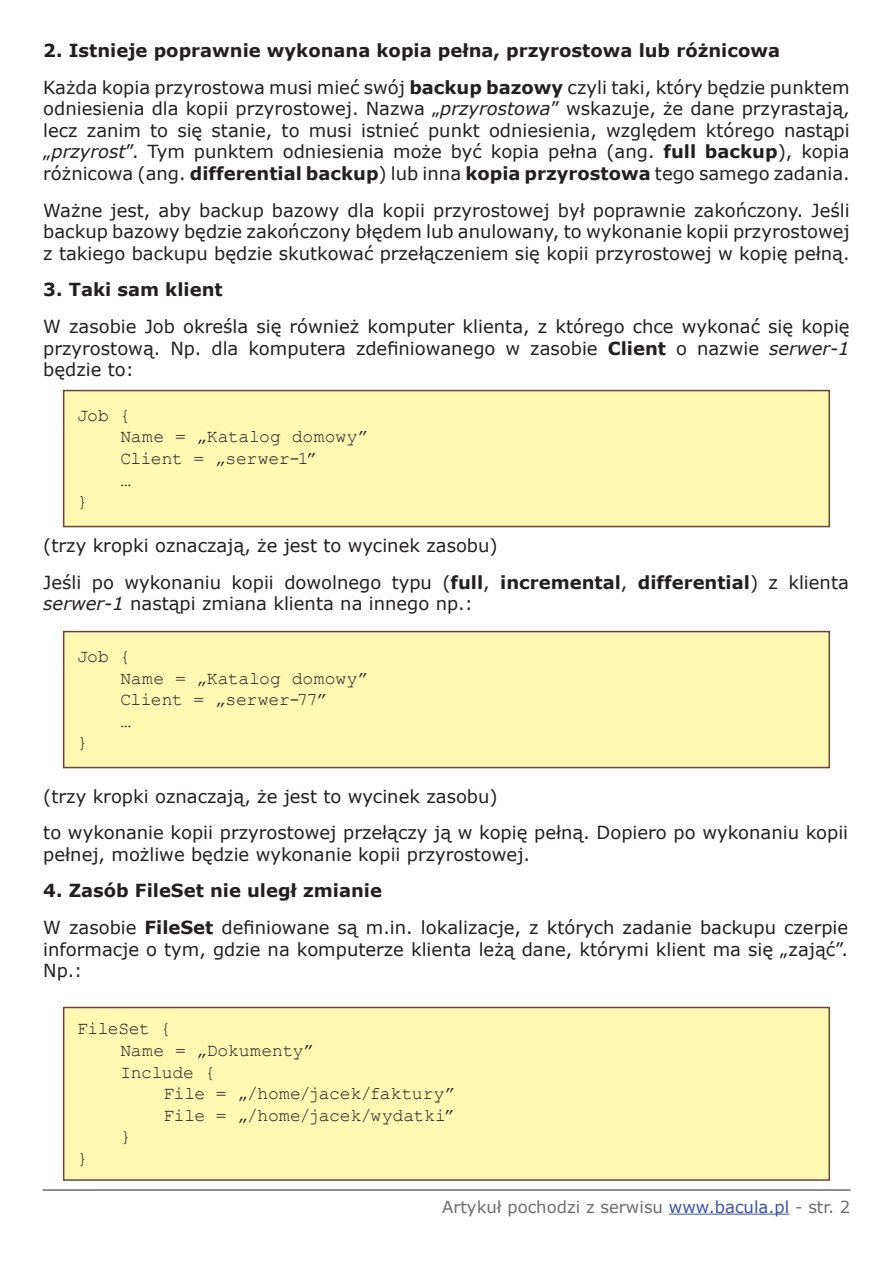
<style>
.page{position:relative;width:893px;height:1263px;background:#fff}
.page>*{position:absolute;margin:0;border:0;box-sizing:border-box;transform-origin:0 0}
.tekst{font:18px/21.6px "Verdana";color:#231f20;text-align:justify}
.w_ramce{font:18px "Courier New";letter-spacing:-.015em;color:#231f20}
.tekst-2{font:700 18px "Verdana";color:#231f20}
.w_ramce-2{font:18px "Courier New";letter-spacing:.005em;color:#231f20}
.t1{font:16.5px "Verdana";color:#6c6d70}
.s1{font-weight:700}
.s2{font-style:italic}
.s3{color:#3a53a3}
</style>
<div class="page">
<hr style="left:43px;top:1190px;width:807px;height:1px;background:#231f20">
<hr style="left:669px;top:1213px;width:120px;height:1px;background:#3a53a3">
<div style="left:64px;top:391px;width:765px;height:135px;background:#fff8b2"></div>
<div style="left:63px;top:390px;width:767px;height:137px;border:2px solid #684639"></div>
<div style="left:64px;top:632px;width:765px;height:135px;background:#fff8b2"></div>
<div style="left:63px;top:631px;width:767px;height:137px;border:2px solid #684639"></div>
<div style="left:64px;top:1007px;width:765px;height:173px;background:#fff8b2"></div>
<div style="left:63px;top:1007px;width:767px;height:174px;border:2px solid #684639"></div>
<p class="tekst-2" style="left:43px;top:39px;width:738px">2. Istnieje poprawnie wykonana kopia pełna, przyrostowa lub różnicowa</p>
<p class="tekst" style="left:43px;top:76px;width:808px">Każda kopia przyrostowa musi mieć swój <span class="s1">backup bazowy</span> czyli taki, który będzie punktem odniesienia dla kopii przyrostowej. Nazwa „<span class="s2">przyrostowa</span>” wskazuje, że dane przyrastają, lecz zanim to się stanie, to musi istnieć punkt odniesienia, względem którego nastąpi „<span class="s2">przyrost</span>”. Tym punktem odniesienia może być kopia pełna (ang. <span class="s1">full backup</span>), kopia różnicowa (ang. <span class="s1">differential backup</span>) lub inna <span class="s1">kopia przyrostowa</span> tego samego zadania.</p>
<p class="tekst" style="left:43px;top:199px;width:808px">Ważne jest, aby backup bazowy dla kopii przyrostowej był poprawnie zakończony. Jeśli backup bazowy będzie zakończony błędem lub anulowany, to wykonanie kopii przyrostowej z takiego backupu będzie skutkować przełączeniem się kopii przyrostowej w kopię pełną.</p>
<p class="tekst-2" style="left:43px;top:278px;width:181px">3. Taki sam klient</p>
<p class="tekst" style="left:43px;top:315px;width:808px">W zasobie Job określa się również komputer klienta, z którego chce wykonać się kopię przyrostową. Np. dla komputera zdefiniowanego w zasobie <span class="s1">Client</span> o nazwie <span class="s2">serwer-1 </span>będzie to:</p>
<p class="w_ramce" style="left:77px;top:404px;width:55px">Job {</p>
<p class="w_ramce-2" style="left:120px;top:426px;width:249px">Name = „Katalog domowy”</p>
<p class="w_ramce" style="left:120px;top:447px;width:198px">Client = „serwer-1”</p>
<p class="w_ramce" style="left:120px;top:469px;width:12px">…</p>
<p class="w_ramce" style="left:77px;top:490px;width:12px">}</p>
<p class="tekst" style="left:43px;top:534px;width:456px">(trzy kropki oznaczają, że jest to wycinek zasobu)</p>
<p class="tekst" style="left:43px;top:571px;width:807px">Jeśli po wykonaniu kopii dowolnego typu (<span class="s1">full</span>, <span class="s1">incremental</span>, <span class="s1">differential</span>) z klienta <span class="s2">serwer-1</span> nastąpi zmiana klienta na innego np.:</p>
<p class="w_ramce" style="left:77px;top:645px;width:55px">Job {</p>
<p class="w_ramce-2" style="left:120px;top:667px;width:249px">Name = „Katalog domowy”</p>
<p class="w_ramce" style="left:120px;top:688px;width:208px">Client = „serwer-77”</p>
<p class="w_ramce" style="left:120px;top:710px;width:12px">…</p>
<p class="w_ramce" style="left:77px;top:731px;width:12px">}</p>
<p class="tekst" style="left:43px;top:785px;width:456px">(trzy kropki oznaczają, że jest to wycinek zasobu)</p>
<p class="tekst" style="left:43px;top:821px;width:806px">to wykonanie kopii przyrostowej przełączy ją w kopię pełną. Dopiero po wykonaniu kopii pełnej, możliwe będzie wykonanie kopii przyrostowej.</p>
<p class="tekst-2" style="left:43px;top:879px;width:340px">4. Zasób FileSet nie uległ zmianie</p>
<p class="tekst" style="left:43px;top:916px;width:806px">W zasobie <span class="s1">FileSet</span> definiowane są m.in. lokalizacje, z których zadanie backupu czerpie informacje o tym, gdzie na komputerze klienta leżą dane, którymi klient ma się „zająć”.<br>Np.:</p>
<p class="w_ramce" style="left:77px;top:1018px;width:96px">FileSet {</p>
<p class="w_ramce-2" style="left:120px;top:1039px;width:195px">Name = „Dokumenty”</p>
<p class="w_ramce" style="left:120px;top:1061px;width:97px">Include {</p>
<p class="w_ramce" style="left:164px;top:1082px;width:293px">File = „/home/jacek/faktury”</p>
<p class="w_ramce" style="left:164px;top:1104px;width:293px">File = „/home/jacek/wydatki”</p>
<p class="w_ramce" style="left:120px;top:1126px;width:12px">}</p>
<p class="w_ramce" style="left:77px;top:1147px;width:12px">}</p>
<p class="t1" style="left:442px;top:1196px;width:410px">Artykuł pochodzi z serwisu <span class="s3">www.bacula.pl</span> - str. 2</p>
</div>
